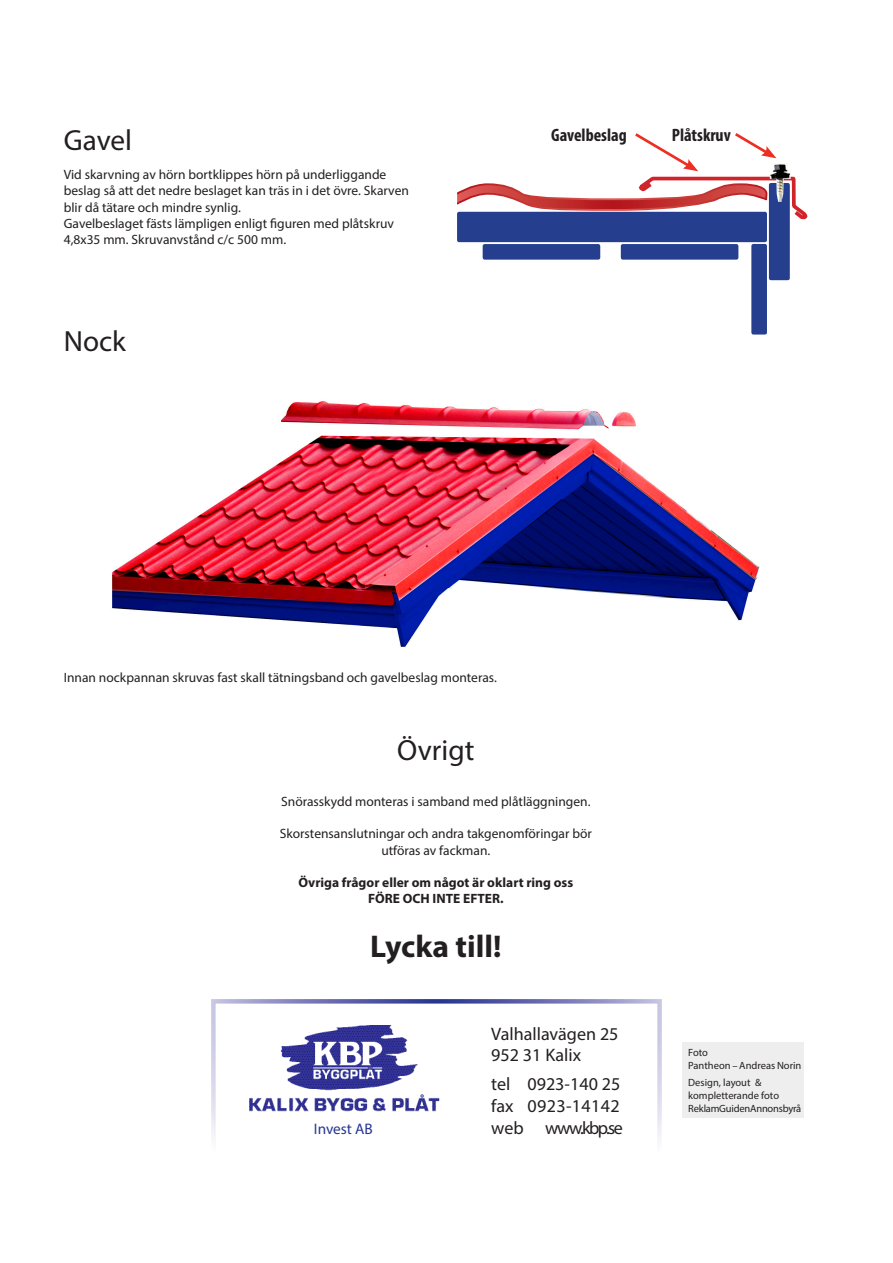
<style>
.page{position:relative;width:893px;height:1263px;background:#fff}
.page>*{position:absolute;margin:0;border:0;box-sizing:border-box;transform-origin:0 0}
.t1{font:700 31.5px "Myriad Pro";color:#231f20}
.t2{font:29.25px "Myriad Pro";color:#231f20}
.t3{font:18.15px "Myriad Pro";color:#231f20}
.t4{font:18.15px "Myriad Pro";letter-spacing:.02em;color:#231f20}
.t5{font:18.15px "Myriad Pro";letter-spacing:-.08em;color:#231f20}
.t6{font:700 condensed 18px "Myriad Pro";color:#231f20}
.t7{font:15.3px "Myriad Pro";color:#263692}
.t8{font:13.5px/16.2px "Myriad Pro";color:#231f20}
.t9{font:700 13.5px "Myriad Pro";color:#231f20}
.t10{font:10.5px "Myriad Pro";color:#231f20}
.t11{font:10.5px "Myriad Pro";letter-spacing:-.02em;color:#231f20}
</style>
<div class="page">
<svg style="left:457px;top:133px;width:351px;height:202px"></svg>
<img style="left:112px;top:401px;width:648px;height:246px">
<div style="left:211px;top:999px;width:451px;height:157px;border:4px solid #fff"></div>
<img style="left:249px;top:1025px;width:190px;height:87px">
<div style="left:682px;top:1042px;width:122px;height:76px;background:#eeeeef"></div>
<p class="t2" style="left:64px;top:122px;width:70px">Gavel</p>
<p class="t8" style="left:64px;top:166px;width:347px">Vid skarvning av hörn bortklippes hörn på underliggande beslag så att det nedre beslaget kan träs in i det övre. Skarven blir då tätare och mindre synlig.</p>
<p class="t8" style="left:64px;top:215px;width:332px">Gavelbeslaget fästs lämpligen enligt figuren med plåtskruv<br>4,8x35 mm. Skruvanvstånd c/c 500 mm.</p>
<p class="t2" style="left:64px;top:323px;width:64px">Nock</p>
<p class="t6" style="left:551px;top:124px;width:77px">Gavelbeslag</p>
<p class="t6" style="left:672px;top:124px;width:61px">Plåtskruv</p>
<p class="t8" style="left:64px;top:669px;width:435px">Innan nockpannan skruvas fast skall tätningsband och gavelbeslag monteras.</p>
<p class="t2" style="left:397px;top:732px;width:79px">Övrigt</p>
<p class="t8" style="left:281px;top:793px;width:311px">Snörasskydd monteras i samband med plåtläggningen.</p>
<p class="t8" style="left:280px;top:825px;width:314px;text-align:center">Skorstensanslutningar och andra takgenomföringar bör utföras av fackman.</p>
<p class="t9" style="left:298px;top:874px;width:276px">Övriga frågor eller om något är oklart ring oss</p>
<p class="t9" style="left:368px;top:890px;width:137px">FÖRE OCH INTE EFTER.</p>
<p class="t1" style="left:370px;top:926px;width:133px">Lycka till!</p>
<p class="t3" style="left:491px;top:1022px;width:129px">Valhallavägen 25</p>
<p class="t3" style="left:491px;top:1044px;width:91px">952 31 Kalix</p>
<p class="t3" style="left:491px;top:1073px;width:131px">tel 0923-140 25</p>
<p class="t4" style="left:491px;top:1095px;width:130px">fax 0923-14142</p>
<p class="t7" style="left:314px;top:1120px;width:60px">Invest AB</p>
<p class="t5" style="left:491px;top:1116px;width:133px">web www.kbp.se</p>
<p class="t10" style="left:688px;top:1046px;width:21px">Foto</p>
<p class="t10" style="left:688px;top:1059px;width:115px">Pantheon – Andreas Norin</p>
<p class="t10" style="left:688px;top:1076px;width:75px">Design, layout &amp;</p>
<p class="t10" style="left:688px;top:1089px;width:92px">kompletterande foto</p>
<p class="t11" style="left:688px;top:1101px;width:115px">ReklamGuiden Annonsbyrå</p>
</div>
